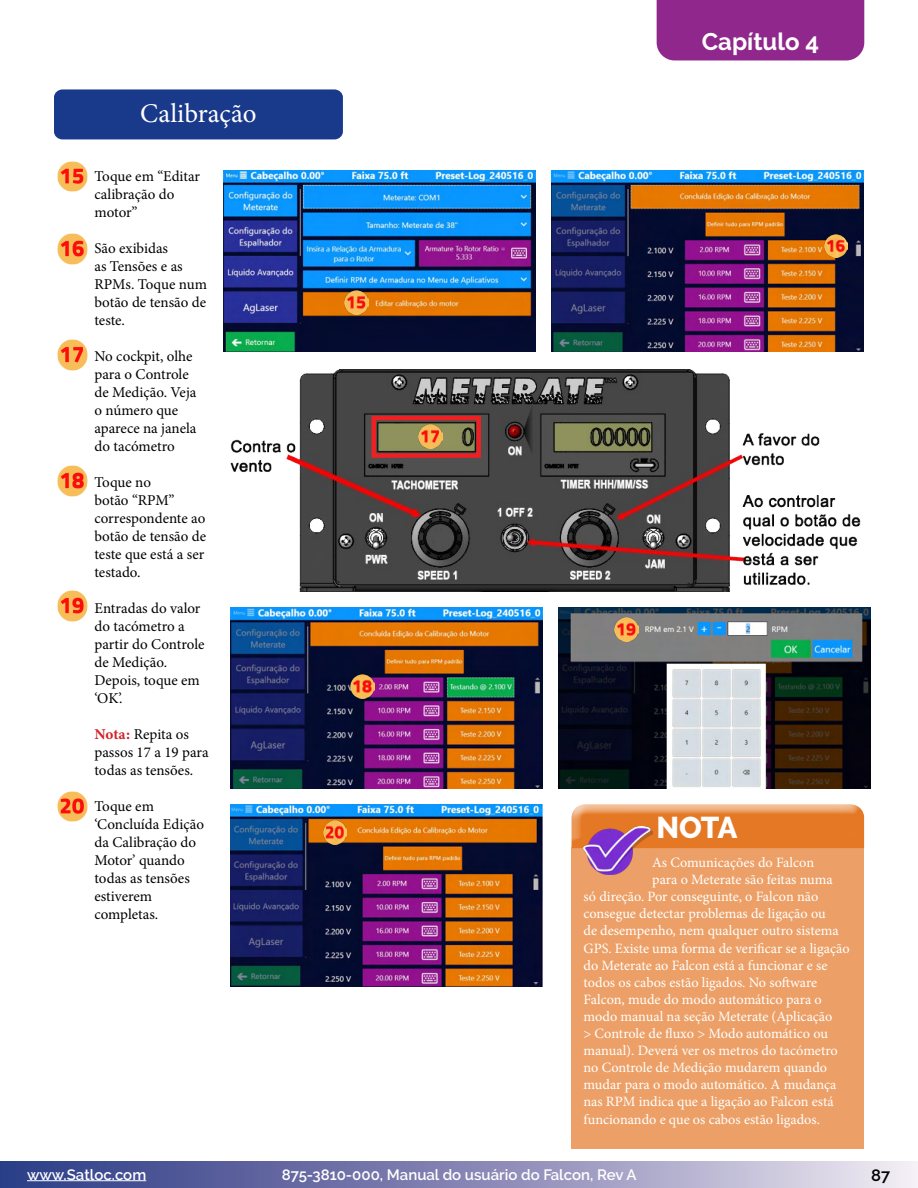
<style>
.page{position:relative;width:918px;height:1188px;background:#fff}
.page>*{position:absolute;margin:0;border:0;box-sizing:border-box;transform-origin:0 0}
.t1{font:800 30px "Raleway";color:#fff}
.t2{font:27px "Minion Pro";color:#fff}
.t3{font:700 24px "Raleway";color:#fff}
.t4{font:600 16.5px "Raleway";color:#000}
.t5{font:15px/18px "Minion Pro";color:#000}
.t6{font:600 15px "Raleway";color:#fff}
.t7{font:14.25px "Minion Pro";color:#fff}
.s1{font-family:"Minion Variable Concept";color:#d2232a}
</style>
<div class="page">
<div style="left:657px;top:0;width:207px;height:60px;background:#90278c"></div>
<div style="left:0;top:1161px;width:918px;height:27px;background:linear-gradient(to right,#283582,#ebe1ed)"></div>
<hr style="left:27px;top:1180px;width:119px;height:1px;background:#fff">
<img style="left:224px;top:170px;width:311px;height:182px">
<img style="left:552px;top:170px;width:311px;height:182px">
<img style="left:824px;top:234px;width:24px;height:24px">
<img style="left:344px;top:291px;width:24px;height:23px">
<img style="left:57px;top:161px;width:31px;height:31px">
<img style="left:57px;top:234px;width:31px;height:30px">
<div style="left:54px;top:89px;width:289px;height:50px;background:#19398a;border-radius:8px"></div>
<img style="left:57px;top:340px;width:31px;height:30px">
<img style="left:230px;top:369px;width:631px;height:223px">
<div style="left:372px;top:416px;width:109px;height:42px;border:4px solid #ed2024"></div>
<img style="left:419px;top:425px;width:23px;height:24px">
<img style="left:57px;top:466px;width:31px;height:30px">
<img style="left:57px;top:591px;width:31px;height:30px">
<img style="left:231px;top:607px;width:311px;height:182px">
<img style="left:559px;top:607px;width:311px;height:182px">
<img style="left:350px;top:674px;width:24px;height:24px">
<img style="left:615px;top:618px;width:24px;height:24px">
<img style="left:231px;top:805px;width:311px;height:181px">
<img style="left:57px;top:791px;width:31px;height:31px">
<img style="left:323px;top:821px;width:24px;height:24px">
<div style="left:571px;top:848px;width:293px;height:301px;background:#eca067"></div>
<div style="left:565px;top:804px;width:310px;height:47px;background:#fff;opacity:.75"></div>
<img style="left:583px;top:827px;width:69px;height:47px">
<h2 class="t2" style="left:140px;top:95px;width:118px">Calibração</h2>
<p class="t5" style="left:94px;top:167px;width:107px">Toque em “Editar calibração do motor”</p>
<p class="t5" style="left:94px;top:239px;width:114px">São exibidas<br>as Tensões e as<br>RPMs. Toque num botão de tensão de teste.</p>
<p class="t5" style="left:94px;top:347px;width:103px">No cockpit, olhe para o Controle de Medição. Veja o número que aparece na janela do tacómetro</p>
<p class="t5" style="left:94px;top:473px;width:113px">Toque no<br>botão “RPM” correspondente ao botão de tensão de teste que está a ser testado.</p>
<p class="t5" style="left:94px;top:599px;width:112px">Entradas do valor do tacómetro a partir do Controle de Medição.<br>Depois, toque em ‘OK’.</p>
<p class="t5" style="left:94px;top:725px;width:116px"><span class="s1">Nota:</span> Repita os passos 17 a 19 para todas as tensões.</p>
<p class="t5" style="left:94px;top:797px;width:111px">Toque em ‘Concluída Edição da Calibração do<br>Motor’ quando todas as tensões estiverem completas.</p>
<h3 class="t3" style="left:702px;top:27px;width:119px">Capítulo 4</h3>
<h1 class="t1" style="left:656px;top:811px;width:83px">NOTA</h1>
<p class="t7" style="left:652px;top:853px;width:163px">As Comunicações do Falcon</p>
<p class="t7" style="left:652px;top:870px;width:182px">para o Meterate são feitas numa</p>
<p class="t7" style="left:584px;top:887px;width:236px">só direção. Por conseguinte, o Falcon não</p>
<p class="t7" style="left:584px;top:904px;width:244px">consegue detectar problemas de ligação ou</p>
<p class="t7" style="left:584px;top:921px;width:257px">de desempenho, nem qualquer outro sistema</p>
<p class="t7" style="left:584px;top:938px;width:268px">GPS. Existe uma forma de verificar se a ligação</p>
<p class="t7" style="left:584px;top:956px;width:245px">do Meterate ao Falcon está a funcionar e se</p>
<p class="t7" style="left:584px;top:973px;width:235px">todos os cabos estão ligados. No software</p>
<p class="t7" style="left:584px;top:990px;width:240px">Falcon, mude do modo automático para o</p>
<p class="t7" style="left:584px;top:1007px;width:251px">modo manual na seção Meterate (Aplicação</p>
<p class="t7" style="left:584px;top:1024px;width:246px">&gt; Controle de fluxo &gt; Modo automático ou</p>
<p class="t7" style="left:584px;top:1041px;width:256px">manual). Deverá ver os metros do tacómetro</p>
<p class="t7" style="left:584px;top:1058px;width:245px">no Controle de Medição mudarem quando</p>
<p class="t7" style="left:584px;top:1075px;width:254px">mudar para o modo automático. A mudança</p>
<p class="t7" style="left:584px;top:1092px;width:252px">nas RPM indica que a ligação ao Falcon está</p>
<p class="t7" style="left:584px;top:1109px;width:238px">funcionando e que os cabos estão ligados.</p>
<p class="t6" style="left:27px;top:1166px;width:121px">www.Satloc.com</p>
<p class="t6" style="left:282px;top:1166px;width:356px">875-3810-000, Manual do usuário do Falcon, Rev A</p>
<p class="t4" style="left:871px;top:1166px;width:20px">87</p>
</div>
